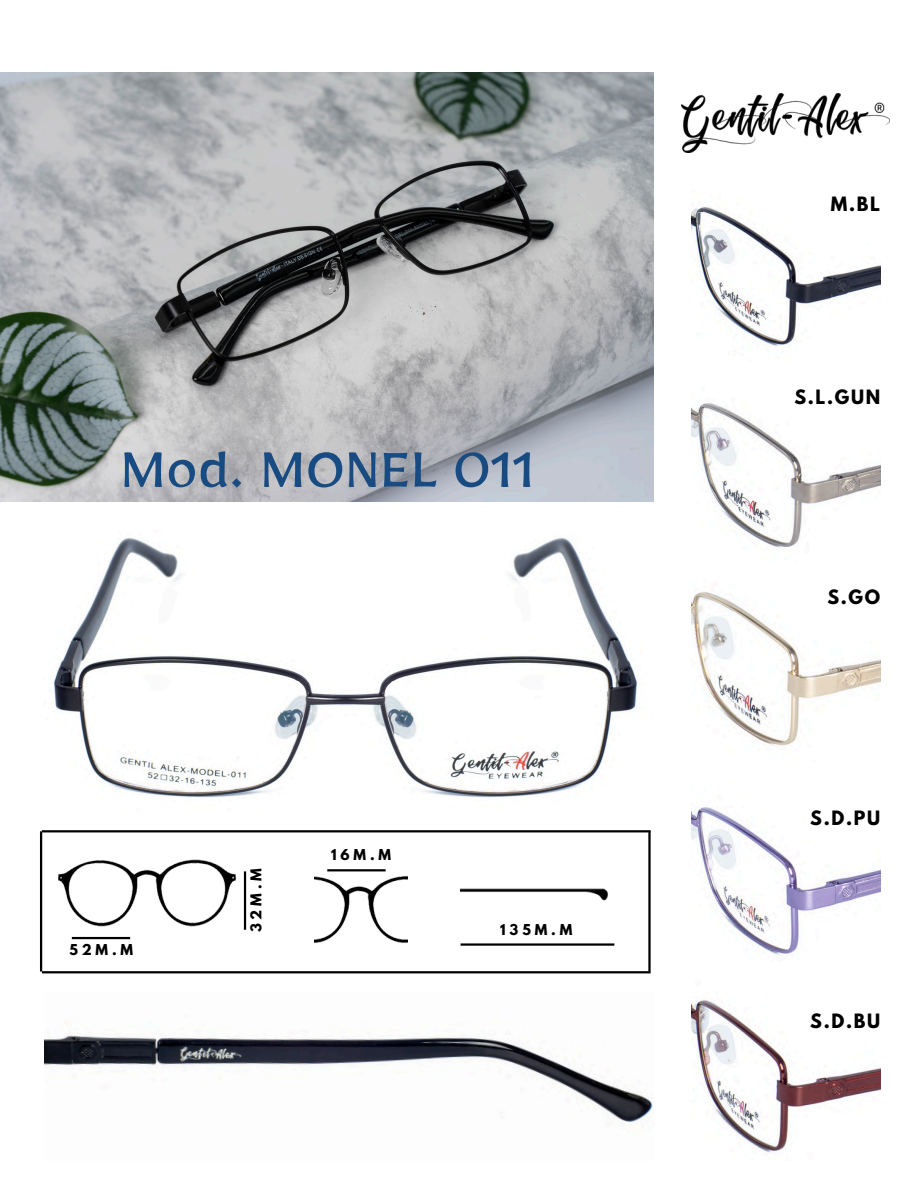
<style>
.page{position:relative;width:918px;height:1188px;background:#fff}
.page>*{position:absolute;margin:0;border:0;box-sizing:border-box;transform-origin:0 0}
.t1{font:64.35px "Mirza";color:#174b81}
.t2{font:700 17.55px "League Spartan";letter-spacing:.095em;color:#000}
.t3{font:700 13.35px "League Spartan";letter-spacing:.29em;color:#000}
</style>
<div class="page">
<img style="left:691px;top:1000px;width:189px;height:153px">
<img style="left:691px;top:807px;width:189px;height:148px">
<img style="left:691px;top:592px;width:189px;height:154px">
<img style="left:691px;top:403px;width:189px;height:145px">
<img style="left:691px;top:207px;width:189px;height:139px">
<img style="left:461px;top:888px;width:147px;height:13px">
<img style="left:314px;top:871px;width:94px;height:72px">
<hr style="left:327px;top:869px;width:59px;height:2px;background:#000">
<hr style="left:461px;top:943px;width:153px;height:3px;background:#000">
<hr style="left:42px;top:830px;width:609px;height:2px;background:#000">
<hr style="left:42px;top:971px;width:609px;height:2px;background:#000">
<hr style="left:40px;top:831px;width:2px;height:140px;background:#000">
<hr style="left:648px;top:831px;width:3px;height:140px;background:#000">
<img style="left:58px;top:859px;width:179px;height:68px">
<hr style="left:72px;top:937px;width:58px;height:2px;background:#000">
<img style="left:45px;top:1035px;width:608px;height:87px">
<img style="left:54px;top:537px;width:583px;height:261px">
<img style="left:682px;top:93px;width:208px;height:60px">
<img style="left:1px;top:73px;width:653px;height:429px">
<hr style="left:244px;top:871px;width:2px;height:59px;background:#000">
<p class="t1" style="left:120px;top:427px;width:416px">Mod. MONEL 011</p>
<p class="t3" style="left:69px;top:943px;width:65px">52M.M</p>
<h2 class="t3" style="left:250px;top:932px;width:66px;rotate:-90deg">32M.M</h2>
<p class="t3" style="left:331px;top:848px;width:61px">16M.M</p>
<h2 class="t3" style="left:500px;top:923px;width:73px">135M.M</h2>
<h2 class="t2" style="left:831px;top:195px;width:51px">M.BL</h2>
<h2 class="t2" style="left:794px;top:388px;width:87px">S.L.GUN</h2>
<p class="t2" style="left:827px;top:588px;width:54px">S.GO</p>
<h2 class="t2" style="left:810px;top:810px;width:71px">S.D.PU</h2>
<p class="t2" style="left:810px;top:1012px;width:71px">S.D.BU</p>
</div>
